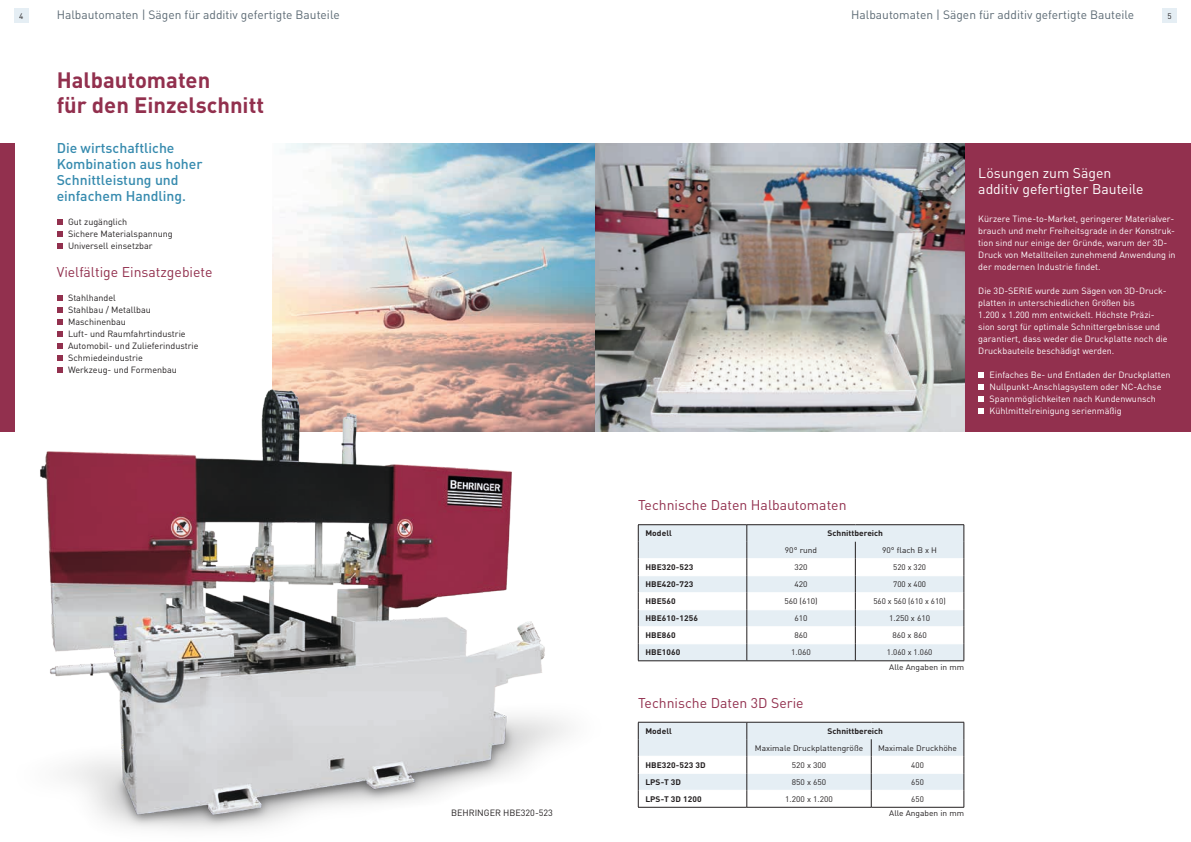
<style>
.page{position:relative;width:1191px;height:842px;background:#fff}
.page>*{position:absolute;margin:0;border:0;box-sizing:border-box;transform-origin:0 0}
.t1{font:700 22px/25px "DIN Pro";color:#92304e}
.t2{font:14px "DIN Pro";color:#92304e}
.t3{font:500 14px/16px "DIN Pro";color:#358aae}
.t4{font:14px/16px "DIN Pro";color:#fff}
.t5{font:12px "DIN Pro";color:#5c6a74}
.t6{font:9px/12px "DIN Pro";color:#fff}
.t7{font:9px/12px "DIN Pro";color:#231f20}
.t8{font:8px "DIN Pro";color:#231f20;scale:1.05 1}
.t9{font:700 8px "DIN Pro";letter-spacing:.01em;color:#231f20;scale:1.05 1}
.t10{font:8px/14.6px "DIN Pro";color:#231f20}
</style>
<div class="page">
<div style="left:14px;top:9px;width:14px;height:14px;background:#e5eef4"></div>
<div style="left:1162px;top:9px;width:14px;height:14px;background:#e5eef4"></div>
<div style="left:964px;top:143px;width:227px;height:289px;background:#92304e"></div>
<div style="left:0;top:143px;width:14px;height:289px;background:#92304e"></div>
<img style="left:272px;top:143px;width:692px;height:289px">
<img style="left:14px;top:375px;width:597px;height:455px">
<svg style="left:978px;top:372px;width:6px;height:6px"></svg>
<svg style="left:978px;top:384px;width:6px;height:6px"></svg>
<svg style="left:978px;top:396px;width:6px;height:6px"></svg>
<svg style="left:978px;top:408px;width:6px;height:6px"></svg>
<hr style="left:638px;top:524px;width:109px;height:1px;background:#231f20">
<hr style="left:747px;top:524px;width:108px;height:1px;background:#231f20">
<hr style="left:855px;top:524px;width:109px;height:1px;background:#231f20">
<svg style="left:638px;top:525px;width:326px;height:135px"></svg>
<hr style="left:638px;top:660px;width:109px;height:1px;background:#231f20">
<hr style="left:747px;top:660px;width:108px;height:1px;background:#231f20">
<hr style="left:855px;top:660px;width:109px;height:1px;background:#231f20">
<svg style="left:638px;top:722px;width:326px;height:85px"></svg>
<hr style="left:638px;top:807px;width:109px;height:1px;background:#231f20">
<hr style="left:747px;top:807px;width:124px;height:1px;background:#231f20">
<hr style="left:871px;top:807px;width:93px;height:1px;background:#231f20">
<svg style="left:57px;top:219px;width:5px;height:6px"></svg>
<svg style="left:57px;top:231px;width:5px;height:6px"></svg>
<svg style="left:57px;top:243px;width:5px;height:6px"></svg>
<svg style="left:57px;top:295px;width:5px;height:6px"></svg>
<svg style="left:57px;top:307px;width:5px;height:6px"></svg>
<svg style="left:57px;top:319px;width:5px;height:6px"></svg>
<svg style="left:57px;top:331px;width:5px;height:6px"></svg>
<svg style="left:57px;top:343px;width:5px;height:6px"></svg>
<svg style="left:57px;top:355px;width:5px;height:6px"></svg>
<svg style="left:57px;top:367px;width:5px;height:6px"></svg>
<h3 class="t5" style="left:57px;top:5px;width:284px">Halbautomaten | Sägen für additiv gefertigte Bauteile</h3>
<h3 class="t5" style="left:851px;top:5px;width:284px">Halbautomaten | Sägen für additiv gefertigte Bauteile</h3>
<p class="t10" style="left:19px;top:8px;width:6px">4</p>
<p class="t10" style="left:1167px;top:8px;width:6px">5</p>
<h1 class="t1" style="left:57px;top:65px;width:209px">Halbautomaten<br>für den Einzelschnitt</h1>
<h2 class="t3" style="left:57px;top:138px;width:147px">Die wirtschaftliche<br>Kombination aus hoher<br>Schnittleistung und einfachem Handling.</h2>
<p class="t7" style="left:68px;top:215px;width:106px">Gut zugänglich<br>Sichere Materialspannung<br>Universell einsetzbar</p>
<h2 class="t2" style="left:57px;top:261px;width:157px">Vielfältige Einsatzgebiete</h2>
<p class="t7" style="left:68px;top:291px;width:132px">Stahlhandel<br>Stahlbau / Metallbau<br>Maschinenbau<br>Luft- und Raumfahrtindustrie<br>Automobil- und Zulieferindustrie<br>Schmiedeindustrie<br>Werkzeug- und Formenbau</p>
<p class="t7" style="left:451px;top:806px;width:103px">BEHRINGER HBE320-523</p>
<h2 class="t4" style="left:978px;top:164px;width:167px">Lösungen zum Sägen additiv gefertigter Bauteile</h2>
<p class="t6" style="left:978px;top:212px;width:199px">Kürzere Time-to-Market, geringerer Materialver&shy;brauch und mehr Freiheitsgrade in der Konstruk&shy;tion sind nur einige der Gründe, warum der 3D-Druck von Metallteilen zunehmend Anwendung in der modernen Industrie findet.</p>
<p class="t6" style="left:978px;top:284px;width:191px">Die 3D-SERIE wurde zum Sägen von 3D-Druck&shy;platten in unterschiedlichen Größen bis<br>1.200 x 1.200 mm entwickelt. Höchste Präzi&shy;sion sorgt für optimale Schnittergebnisse und garantiert, dass weder die Druckplatte noch die Druckbauteile beschädigt werden.</p>
<p class="t6" style="left:989px;top:368px;width:182px">Einfaches Be- und Entladen der Druckplatten Nullpunkt-Anschlagsystem oder NC-Achse Spannmöglichkeiten nach Kundenwunsch Kühlmittelreinigung serienmäßig</p>
<h2 class="t2" style="left:638px;top:494px;width:210px">Technische Daten Halbautomaten</h2>
<p class="t9" style="left:645px;top:527px;width:27px">Modell</p>
<p class="t9" style="left:827px;top:527px;width:54px">Schnittbereich</p>
<p class="t8" style="left:785px;top:544px;width:32px">90° rund</p>
<p class="t8" style="left:882px;top:544px;width:54px">90° flach B x H</p>
<p class="t9" style="left:645px;top:561px;width:47px">HBE320-523</p>
<p class="t8" style="left:794px;top:561px;width:14px">320</p>
<p class="t10" style="left:893px;top:559px;width:34px">520 x 320</p>
<p class="t9" style="left:645px;top:578px;width:47px">HBE420-723</p>
<p class="t8" style="left:794px;top:578px;width:14px">420</p>
<p class="t10" style="left:893px;top:576px;width:34px">700 x 400</p>
<p class="t9" style="left:645px;top:595px;width:31px">HBE560</p>
<p class="t8" style="left:784px;top:595px;width:33px">560 (610)</p>
<p class="t10" style="left:873px;top:593px;width:74px">560 x 560 (610 x 610)</p>
<p class="t9" style="left:645px;top:612px;width:52px">HBE610-1256</p>
<p class="t8" style="left:794px;top:612px;width:14px">610</p>
<p class="t8" style="left:889px;top:612px;width:41px">1.250 x 610</p>
<p class="t9" style="left:645px;top:629px;width:31px">HBE860</p>
<p class="t8" style="left:794px;top:629px;width:14px">860</p>
<p class="t8" style="left:892px;top:629px;width:34px">860 x 860</p>
<p class="t9" style="left:645px;top:646px;width:35px">HBE1060</p>
<p class="t8" style="left:791px;top:646px;width:20px">1.060</p>
<p class="t10" style="left:887px;top:644px;width:79px">1.060 x 1.060<br>Alle Angaben in mm</p>
<h2 class="t2" style="left:638px;top:692px;width:167px">Technische Daten 3D Serie</h2>
<p class="t9" style="left:645px;top:724px;width:27px">Modell</p>
<p class="t9" style="left:827px;top:724px;width:54px">Schnittbereich</p>
<p class="t8" style="left:755px;top:741px;width:105px">Maximale Druckplattengröße</p>
<p class="t8" style="left:878px;top:741px;width:77px">Maximale Druckhöhe</p>
<p class="t9" style="left:645px;top:758px;width:59px">HBE320-523 3D</p>
<p class="t8" style="left:791px;top:759px;width:34px">520 x 300</p>
<p class="t10" style="left:911px;top:757px;width:14px">400</p>
<p class="t9" style="left:645px;top:775px;width:36px">LPS-T 3D</p>
<p class="t8" style="left:791px;top:776px;width:34px">850 x 650</p>
<p class="t10" style="left:911px;top:774px;width:14px">650</p>
<p class="t9" style="left:645px;top:792px;width:55px">LPS-T 3D 1200</p>
<p class="t8" style="left:785px;top:793px;width:47px">1.200 x 1.200</p>
<p class="t10" style="left:889px;top:791px;width:76px;text-indent:22px">650<br>Alle Angaben in mm</p>
</div>
